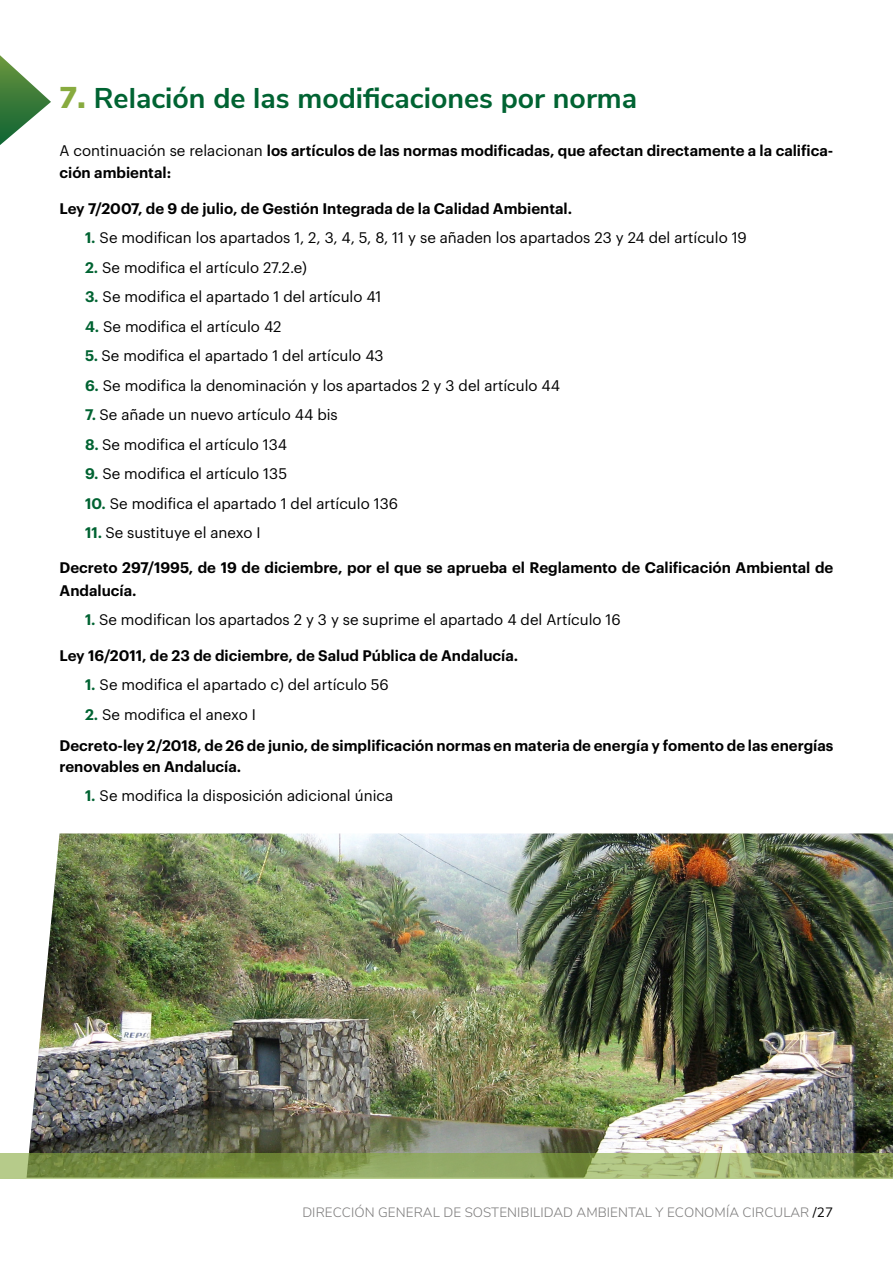
<style>
.page{position:relative;width:893px;height:1263px;background:#fff}
.page>*{position:absolute;margin:0;border:0;box-sizing:border-box;transform-origin:0 0}
.t1{font:700 28.5px "Nunito Sans";color:#006332}
.t2{font:15px "Graphik";color:#000}
.t3{font:600 15px/22.5px "Graphik";color:#000}
.t4{font:300 13.5px "Nunito Sans";letter-spacing:.005em;color:#7c7b7b}
.s1{font-weight:900;font-size:30px;color:#88ab3f}
.s2{font-weight:400}
.s3{font-weight:600;color:#006332}
.s4{color:#006332}
.s5{font-weight:400;color:#000}
</style>
<div class="page">
<svg style="left:0;top:55px;width:51px;height:90px"></svg>
<img style="left:29px;top:833px;width:864px;height:320px">
<svg style="left:0;top:1153px;width:893px;height:26px;background:#8ca15b"></svg>
<h1 class="t1" style="left:60px;top:78px;width:579px"><span class="s1">7.</span> Relación de las modificaciones por norma</h1>
<p class="t3" style="left:60px;top:138px;width:775px"><span class="s2">A continuación se relacionan</span> los artículos de las normas modificadas, que afectan directamente a la califica&shy;ción ambiental:</p>
<p class="t3" style="left:60px;top:196px;width:514px">Ley 7/2007, de 9 de julio, de Gestión Integrada de la Calidad Ambiental.</p>
<p class="t2" style="left:85px;top:226px;width:663px"><span class="s3">1.</span> Se modifican los apartados 1, 2, 3, 4, 5, 8, 11 y se añaden los apartados 23 y 24 del artículo 19</p>
<p class="t2" style="left:85px;top:256px;width:224px"><span class="s3">2.</span> Se modifica el artículo 27.2.e)</p>
<p class="t2" style="left:85px;top:285px;width:298px"><span class="s3">3.</span> Se modifica el apartado 1 del artículo 41</p>
<p class="t2" style="left:85px;top:315px;width:198px"><span class="s3">4.</span> Se modifica el artículo 42</p>
<p class="t2" style="left:85px;top:344px;width:300px"><span class="s3">5.</span> Se modifica el apartado 1 del artículo 43</p>
<p class="t2" style="left:85px;top:374px;width:477px"><span class="s3">6.</span> Se modifica la denominación y los apartados 2 y 3 del artículo 44</p>
<p class="t2" style="left:85px;top:403px;width:254px"><span class="s3">7.</span> Se añade un nuevo artículo 44 bis</p>
<p class="t2" style="left:85px;top:433px;width:204px"><span class="s3">8.</span> Se modifica el artículo 134</p>
<p class="t2" style="left:85px;top:462px;width:204px"><span class="s3">9.</span> Se modifica el artículo 135</p>
<p class="t2" style="left:85px;top:492px;width:314px"><span class="s3">10.</span> Se modifica el apartado 1 del artículo 136</p>
<p class="t2" style="left:85px;top:521px;width:177px"><span class="s3">11.</span> Se sustituye el anexo I</p>
<p class="t3" style="left:60px;top:555px;width:775px">Decreto 297/1995, de 19 de diciembre, por el que se aprueba el Reglamento de Calificación Ambiental de<br>Andalucía.</p>
<p class="t2" style="left:85px;top:609px;width:537px"><span class="s3">1.</span> Se modifican los apartados 2 y 3 y se suprime el apartado 4 del Artículo 16</p>
<p class="t3" style="left:60px;top:643px;width:460px">Ley 16/2011, de 23 de diciembre, de Salud Pública de Andalucía.</p>
<p class="t2" style="left:85px;top:673px;width:305px"><span class="s3">1.</span> Se modifica el apartado c) del artículo 56</p>
<p class="t3" style="left:60px;top:697px;width:775px;line-height:31px;text-indent:26px"><span class="s4">2.</span> <span class="s2">Se modifica el anexo I<br></span>Decreto-ley 2/2018, de 26 de junio, de simplificación normas en materia de energía y fomento de las energías</p>
<p class="t3" style="left:60px;top:754px;width:183px">renovables en Andalucía.</p>
<p class="t2" style="left:85px;top:784px;width:310px"><span class="s3">1.</span> Se modifica la disposición adicional única</p>
<p class="t4" style="left:302px;top:1202px;width:532px">DIRECCIÓN GENERAL DE SOSTENIBILIDAD AMBIENTAL Y ECONOMÍA CIRCULAR <span class="s5">/27</span></p>
</div>
